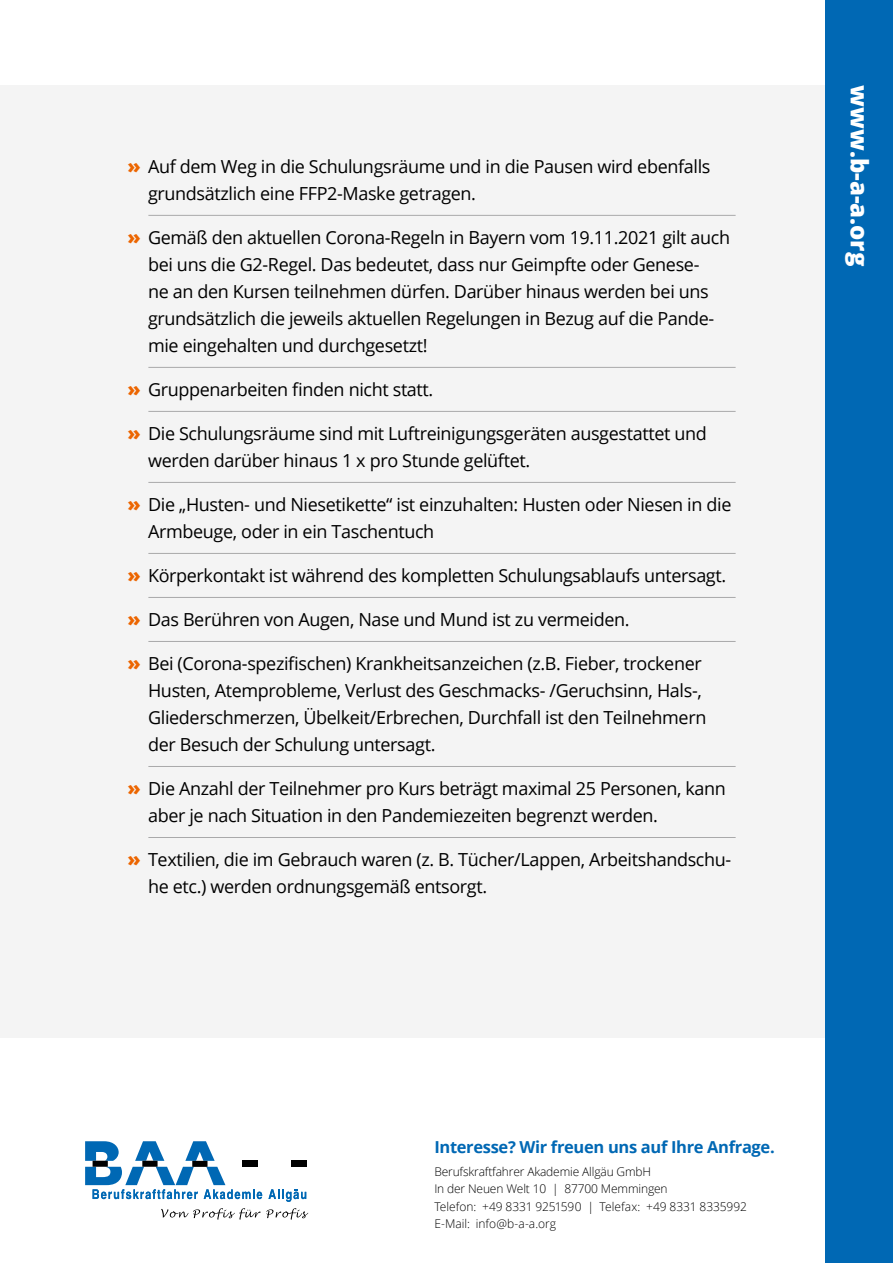
<style>
.page{position:relative;width:893px;height:1263px;background:#fff}
.page>*{position:absolute;margin:0;border:0;box-sizing:border-box;transform-origin:0 0}
.t1{font:800 24px "Open Sans";color:#fff}
.t2{font:18px/27px "Open Sans";letter-spacing:-.02em;color:#000}
.t3{font:700 16.5px "Open Sans";letter-spacing:-.02em;color:#0068b4}
.t4{font:300 12px/17.4px "Open Sans";letter-spacing:-.01em;color:#000}
.s1{font-weight:800;font-size:19.5px;color:#ec6500}
</style>
<div class="page">
<div style="left:0;top:85px;width:893px;height:952px;background:#f4f4f4"></div>
<hr style="left:148px;top:215px;width:588px;height:1px;background:#a9a9aa">
<hr style="left:148px;top:367px;width:588px;height:1px;background:#a9a9aa">
<hr style="left:148px;top:411px;width:588px;height:1px;background:#a9a9aa">
<hr style="left:148px;top:482px;width:588px;height:1px;background:#a9a9aa">
<hr style="left:148px;top:553px;width:588px;height:1px;background:#a9a9aa">
<hr style="left:148px;top:597px;width:588px;height:1px;background:#a9a9aa">
<hr style="left:148px;top:641px;width:588px;height:1px;background:#a9a9aa">
<hr style="left:148px;top:766px;width:588px;height:1px;background:#a9a9aa">
<hr style="left:148px;top:837px;width:588px;height:1px;background:#a9a9aa">
<svg style="left:161px;top:1208px;width:147px;height:11px"></svg>
<svg style="left:85px;top:1141px;width:177px;height:58px"></svg>
<svg style="left:268px;top:1189px;width:38px;height:13px"></svg>
<div style="left:292px;top:1161px;width:15px;height:6px;background:#000"></div>
<div style="left:825px;top:0;width:68px;height:1263px;background:#0068b4"></div>
<p class="t2" style="left:148px;top:153px;width:564px;text-indent:-20px"><span class="s1">»</span> Auf dem Weg in die Schulungsräume und in die Pausen wird ebenfalls grundsätzlich eine FFP2-Maske getragen.</p>
<p class="t2" style="left:148px;top:224px;width:584px;text-indent:-20px"><span class="s1">»</span> Gemäß den aktuellen Corona-Regeln in Bayern vom 19.11.2021 gilt auch bei uns die G2-Regel. Das bedeutet, dass nur Geimpfte oder Genese-<br>ne an den Kursen teilnehmen dürfen. Darüber hinaus werden bei uns grundsätzlich die jeweils aktuellen Regelungen in Bezug auf die Pande&shy;mie eingehalten und durchgesetzt!</p>
<p class="t2" style="left:128px;top:376px;width:307px"><span class="s1">»</span> Gruppenarbeiten finden nicht statt.</p>
<p class="t2" style="left:148px;top:420px;width:560px;text-indent:-20px"><span class="s1">»</span> Die Schulungsräume sind mit Luftreinigungsgeräten ausgestattet und werden darüber hinaus 1 x pro Stunde gelüftet.</p>
<p class="t2" style="left:148px;top:491px;width:585px;text-indent:-20px"><span class="s1">»</span> Die „Husten- und Niesetikette“ ist einzuhalten: Husten oder Niesen in die<br>Armbeuge, oder in ein Taschentuch</p>
<p class="t2" style="left:128px;top:562px;width:600px"><span class="s1">»</span> Körperkontakt ist während des kompletten Schulungsablaufs untersagt.</p>
<p class="t2" style="left:128px;top:606px;width:503px"><span class="s1">»</span> Das Berühren von Augen, Nase und Mund ist zu vermeiden.</p>
<p class="t2" style="left:148px;top:650px;width:560px;text-indent:-20px"><span class="s1">»</span> Bei (Corona-spezifischen) Krankheitsanzeichen (z.B. Fieber, trockener Husten, Atemprobleme, Verlust des Geschmacks- /Geruchsinn, Hals-, Gliederschmerzen, Übelkeit/Erbrechen, Durchfall ist den Teilnehmern der Besuch der Schulung untersagt.</p>
<p class="t2" style="left:148px;top:775px;width:579px;text-indent:-20px"><span class="s1">»</span> Die Anzahl der Teilnehmer pro Kurs beträgt maximal 25 Personen, kann aber je nach Situation in den Pandemiezeiten begrenzt werden.</p>
<p class="t2" style="left:148px;top:846px;width:585px;text-indent:-20px"><span class="s1">»</span> Textilien, die im Gebrauch waren (z. B. Tücher/Lappen, Arbeitshandschu&shy;he etc.) werden ordnungsgemäß entsorgt.</p>
<h1 class="t1" style="left:878px;top:85px;width:183px;rotate:90deg">www.b-a-a.org</h1>
<p class="t3" style="left:434px;top:1136px;width:342px">Interesse? Wir freuen uns auf Ihre Anfrage.</p>
<p class="t4" style="left:434px;top:1162px;width:314px">Berufskraftfahrer Akademie Allgäu GmbH<br>In der Neuen Welt 10 | 87700 Memmingen<br>Telefon: +49 8331 9251590 | Telefax: +49 8331 8335992<br>E-Mail: info@b-a-a.org</p>
</div>
